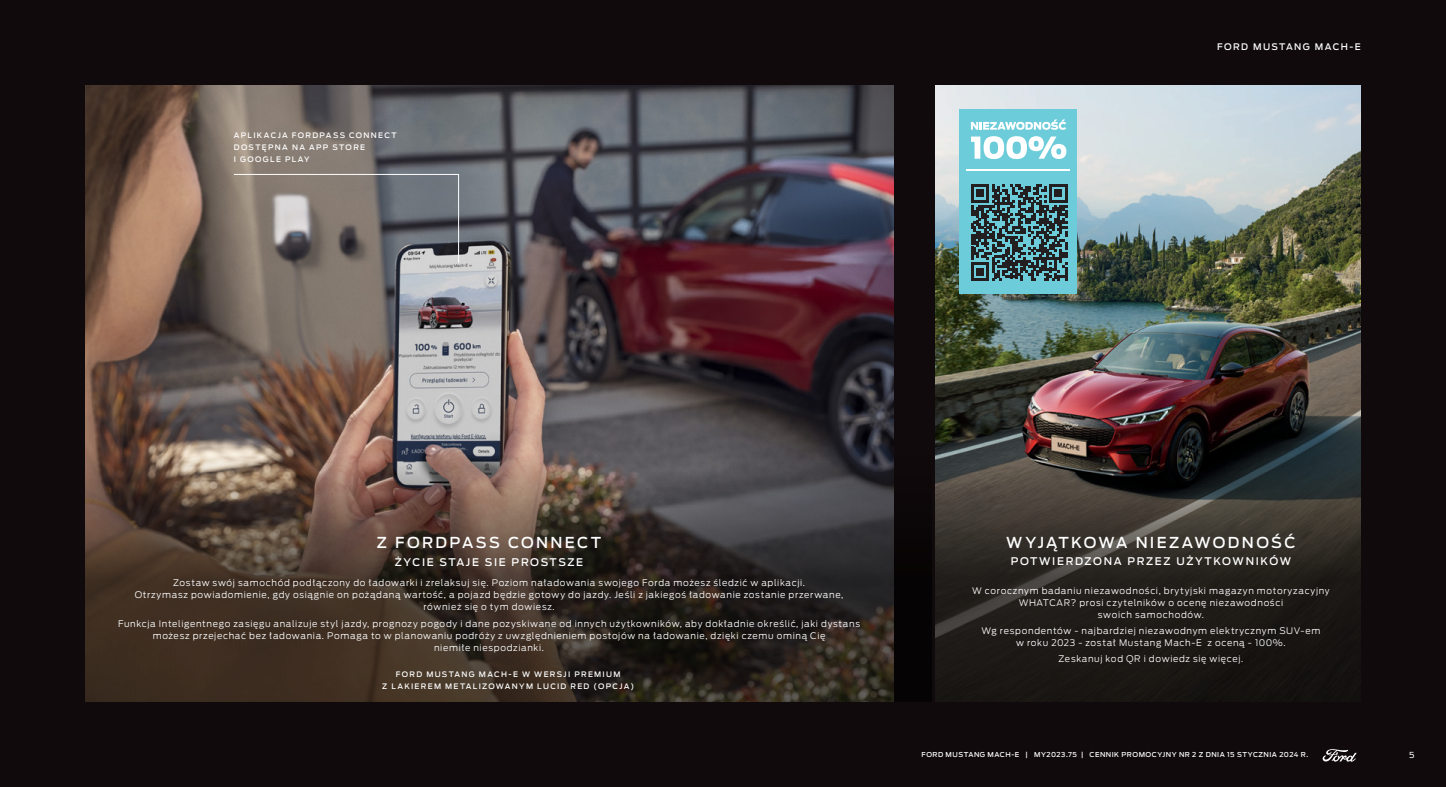
<style>
.page{position:relative;width:1446px;height:787px;background:#110a0c}
.page>*{position:absolute;margin:0;border:0;box-sizing:border-box;transform-origin:0 0}
.t1{font:500 15px "Ford Antenna";letter-spacing:.155em;color:#fff}
.t2{font:500 10.5px "Ford Antenna";letter-spacing:.16em;color:#fff}
.t3{font:300 9px/12px "Ford Antenna";letter-spacing:.07em;color:#fff;text-align:center}
.t4{font:500 9px "Ford Antenna";letter-spacing:.16em;color:#fff}
.t5{font:8.25px "Ford Antenna";color:#fff}
.t6{font:500 7.5px/12px "Ford Antenna";letter-spacing:.175em;color:#fff}
.t7{font:500 6.75px "Ford Antenna";letter-spacing:.075em;color:#fff}
</style>
<div class="page">
<svg style="left:1322px;top:749px;width:34px;height:12px"></svg>
<img style="left:85px;top:85px;width:808px;height:369px">
<img style="left:935px;top:85px;width:426px;height:369px">
<svg style="left:85px;top:454px;width:846px;height:248px"></svg>
<svg style="left:935px;top:454px;width:426px;height:248px"></svg>
<svg style="left:233px;top:174px;width:226px;height:89px;background:#7d7977"></svg>
<div style="left:959px;top:109px;width:117px;height:185px;background:#6cccda"></div>
<hr style="left:966px;top:169px;width:103px;height:1px;background:#fff">
<svg style="left:971px;top:119px;width:95px;height:11px"></svg>
<svg style="left:971px;top:136px;width:95px;height:23px"></svg>
<svg style="left:971px;top:184px;width:96px;height:97px"></svg>
<p class="t6" style="left:234px;top:129px;width:164px">APLIKACJA FORDPASS CONNECT<br>DOSTĘPNA NA APP STORE<br>I GOOGLE PLAY</p>
<p class="t4" style="left:1217px;top:39px;width:145px">FORD MUSTANG MACH-E</p>
<h1 class="t1" style="left:377px;top:529px;width:226px">Z FORDPASS CONNECT</h1>
<p class="t2" style="left:395px;top:553px;width:190px">ŻYCIE STAJE SIE PROSTSZE</p>
<p class="t3" style="left:135px;top:576px;width:710px">Zostaw swój samochód podłączony do ładowarki i zrelaksuj się. Poziom naładowania swojego Forda możesz śledzić w aplikacji.<br>Otrzymasz powiadomienie, gdy osiągnie on pożądaną wartość, a pojazd będzie gotowy do jazdy. Jeśli z jakiegoś ładowanie zostanie przerwane, również się o tym dowiesz.</p>
<p class="t3" style="left:118px;top:616px;width:743px">Funkcja Inteligentnego zasięgu analizuje styl jazdy, prognozy pogody i dane pozyskiwane od innych użytkowników, aby dokładnie określić, jaki dystans możesz przejechać bez ładowania. Pomaga to w planowaniu podróży z uwzględnieniem postojów na ładowanie, dzięki czemu ominą Cię<br>niemiłe niespodzianki.</p>
<p class="t6" style="left:382px;top:667px;width:253px;text-align:center">FORD MUSTANG MACH-E W WERSJI PREMIUM<br>Z LAKIEREM METALIZOWANYM LUCID RED (OPCJA)</p>
<h1 class="t1" style="left:1006px;top:529px;width:291px">WYJĄTKOWA NIEZAWODNOŚĆ</h1>
<p class="t2" style="left:1011px;top:552px;width:282px">POTWIERDZONA PRZEZ UŻYTKOWNIKÓW</p>
<p class="t3" style="left:972px;top:583px;width:359px">W corocznym badaniu niezawodności, brytyjski magazyn motoryzacyjny<br>WHATCAR? prosi czytelników o ocenę niezawodności<br>swoich samochodów.</p>
<p class="t3" style="left:981px;top:624px;width:340px">Wg respondentów - najbardziej niezawodnym elektrycznym SUV-em w roku 2023 - został Mustang Mach-E z oceną - 100%.</p>
<p class="t3" style="left:1058px;top:652px;width:186px">Zeskanuj kod QR i dowiedz się więcej.</p>
<p class="t7" style="left:921px;top:749px;width:388px">FORD MUSTANG MACH-E | MY2023.75 | CENNIK PROMOCYJNY NR 2 Z DNIA 15 STYCZNIA 2024 R.</p>
<p class="t5" style="left:1409px;top:747px;width:7px">5</p>
</div>
